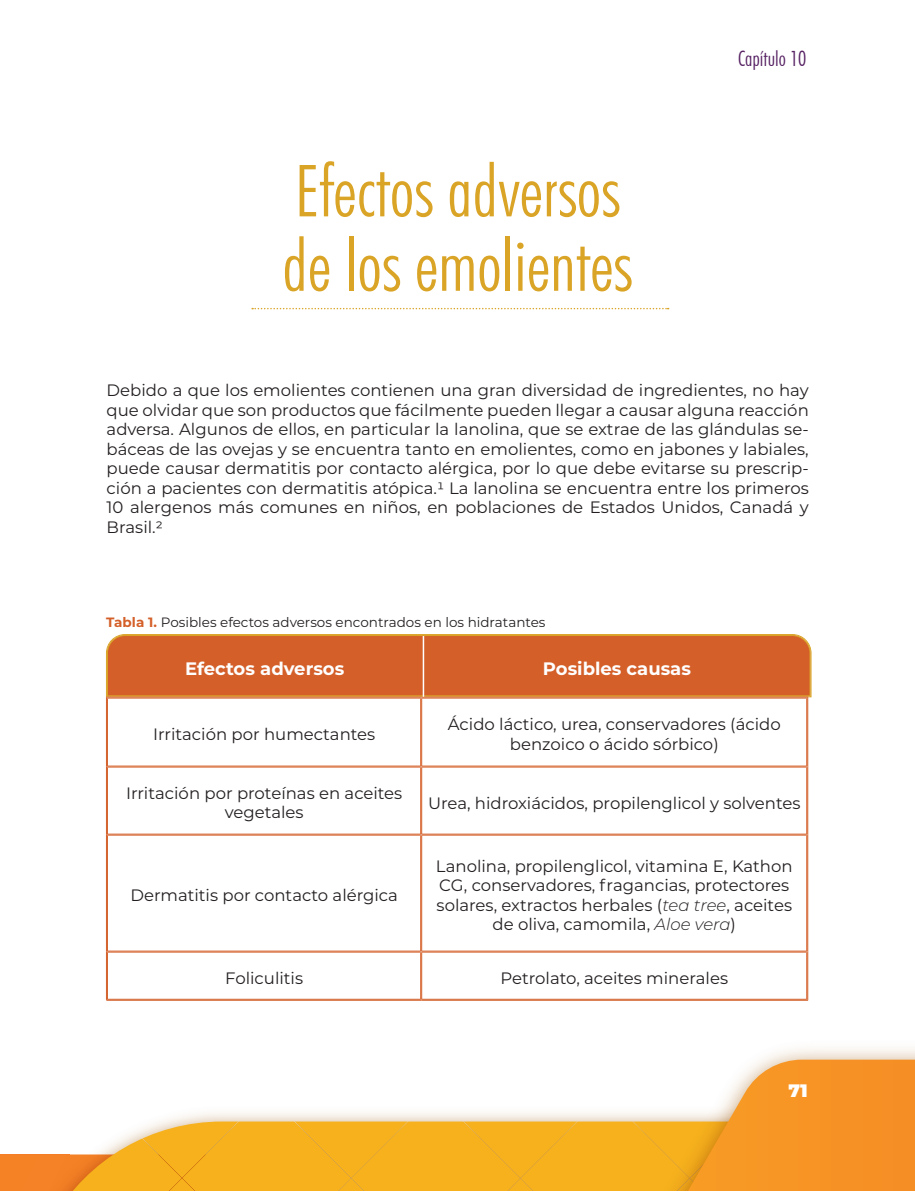
<style>
.page{position:relative;width:915px;height:1191px;background:#fff}
.page>*{position:absolute;margin:0;border:0;box-sizing:border-box;transform-origin:0 0}
.t1{font:300 condensed 72px/74.4px "Futura BT";color:#daa426}
.t2{font:300 condensed 21px "Futura BT";color:#552062}
.t3{font:700 18px "Montserrat";color:#fff}
.t4{font:900 18px "Montserrat";color:#fff}
.t5{font:16.5px/19.5px "Montserrat";color:#231f20;text-align:center}
.t6{font:13.5px "Montserrat";color:#231f20}
.s1{font-weight:700;color:#d45f29}
.s2{font-weight:300;font-style:italic}
</style>
<div class="page">
<svg style="left:0;top:1121px;width:509px;height:70px;background:#f6b63d"></svg>
<svg style="left:509px;top:1059px;width:405px;height:132px"></svg>
<svg style="left:252px;top:308px;width:416px;height:1px"></svg>
<svg style="left:106px;top:634px;width:705px;height:63px;background:#dc9f3f"></svg>
<div style="left:107px;top:635px;width:703px;height:61px;background:#d45f29"></div>
<hr style="left:106px;top:697px;width:315px;height:1px;background:#d45f29">
<hr style="left:106px;top:697px;width:1px;height:69px;background:#d45f29">
<hr style="left:107px;top:698px;width:1px;height:68px;background:#d45f29">
<hr style="left:421px;top:697px;width:386px;height:1px;background:#d45f29">
<hr style="left:420px;top:698px;width:1px;height:68px;background:#d45f29">
<hr style="left:421px;top:698px;width:1px;height:68px;background:#d45f29">
<hr style="left:806px;top:698px;width:1px;height:68px;background:#d45f29">
<hr style="left:807px;top:697px;width:1px;height:69px;background:#d45f29">
<hr style="left:107px;top:766px;width:313px;height:1px;background:#d45f29">
<hr style="left:106px;top:766px;width:1px;height:68px;background:#d45f29">
<hr style="left:107px;top:767px;width:1px;height:67px;background:#d45f29">
<hr style="left:421px;top:766px;width:385px;height:1px;background:#d45f29">
<hr style="left:420px;top:767px;width:1px;height:67px;background:#d45f29">
<hr style="left:421px;top:767px;width:1px;height:67px;background:#d45f29">
<hr style="left:806px;top:767px;width:1px;height:67px;background:#d45f29">
<hr style="left:807px;top:766px;width:1px;height:68px;background:#d45f29">
<hr style="left:107px;top:834px;width:313px;height:1px;background:#d45f29">
<hr style="left:106px;top:834px;width:1px;height:117px;background:#d45f29">
<hr style="left:107px;top:835px;width:1px;height:116px;background:#d45f29">
<hr style="left:421px;top:834px;width:385px;height:1px;background:#d45f29">
<hr style="left:420px;top:835px;width:1px;height:116px;background:#d45f29">
<hr style="left:421px;top:835px;width:1px;height:116px;background:#d45f29">
<hr style="left:806px;top:835px;width:1px;height:116px;background:#d45f29">
<hr style="left:807px;top:834px;width:1px;height:117px;background:#d45f29">
<hr style="left:107px;top:950px;width:313px;height:1px;background:#d45f29">
<hr style="left:107px;top:951px;width:313px;height:1px;background:#d45f29">
<hr style="left:106px;top:951px;width:1px;height:49px;background:#d45f29">
<hr style="left:107px;top:952px;width:1px;height:47px;background:#d45f29">
<hr style="left:421px;top:950px;width:385px;height:1px;background:#d45f29">
<hr style="left:421px;top:951px;width:385px;height:1px;background:#d45f29">
<hr style="left:420px;top:952px;width:1px;height:47px;background:#d45f29">
<hr style="left:421px;top:952px;width:1px;height:47px;background:#d45f29">
<hr style="left:806px;top:952px;width:1px;height:47px;background:#d45f29">
<hr style="left:807px;top:951px;width:1px;height:49px;background:#d45f29">
<hr style="left:107px;top:999px;width:313px;height:1px;background:#d45f29">
<hr style="left:106px;top:1000px;width:315px;height:1px;background:#d45f29">
<hr style="left:421px;top:999px;width:385px;height:1px;background:#d45f29">
<hr style="left:421px;top:1000px;width:386px;height:1px;background:#d45f29">
<hr style="left:422px;top:636px;width:2px;height:60px;background:#fff">
<h1 class="t1" style="left:282px;top:153px;width:351px">Efectos adversos de los emolientes</h1>
<p class="t2" style="left:738px;top:46px;width:70px">Capítulo 10</p>
<p class="t5" style="left:107px;top:380px;width:703px;text-align:justify">Debido a que los emolientes contienen una gran diversidad de ingredientes, no hay que olvidar que son productos que fácilmente pueden llegar a causar alguna reacción adversa. Algunos de ellos, en particular la lanolina, que se extrae de las glándulas se&shy;báceas de las ovejas y se encuentra tanto en emolientes, como en jabones y labiales, puede causar dermatitis por contacto alérgica, por lo que debe evitarse su prescrip&shy;ción a pacientes con dermatitis atópica.1 La lanolina se encuentra entre los primeros 10 alergenos más comunes en niños, en poblaciones de Estados Unidos, Canadá y Brasil.2</p>
<p class="t6" style="left:106px;top:612px;width:440px"><span class="s1">Tabla 1.</span> Posibles efectos adversos encontrados en los hidratantes</p>
<p class="t3" style="left:185px;top:655px;width:161px">Efectos adversos</p>
<p class="t3" style="left:542px;top:655px;width:149px">Posibles causas</p>
<p class="t5" style="left:153px;top:724px;width:224px">Irritación por humectantes</p>
<p class="t5" style="left:447px;top:714px;width:334px">Ácido láctico, urea, conservadores (ácido benzoico o ácido sórbico)</p>
<p class="t5" style="left:126px;top:782px;width:278px">Irritación por proteínas en aceites vegetales</p>
<p class="t5" style="left:428px;top:792px;width:374px">Urea, hidroxiácidos, propilenglicol y solventes</p>
<p class="t5" style="left:130px;top:885px;width:269px">Dermatitis por contacto alérgica</p>
<p class="t5" style="left:436px;top:855px;width:358px">Lanolina, propilenglicol, vitamina E, Kathon CG, conservadores, fragancias, protectores solares, extractos herbales (<span class="s2">tea tree</span>, aceites de oliva, camomila, <span class="s2">Aloe vera</span>)</p>
<p class="t5" style="left:225px;top:967px;width:79px">Foliculitis</p>
<p class="t5" style="left:500px;top:967px;width:229px">Petrolato, aceites minerales</p>
<p class="t4" style="left:788px;top:1077px;width:21px">71</p>
</div>
